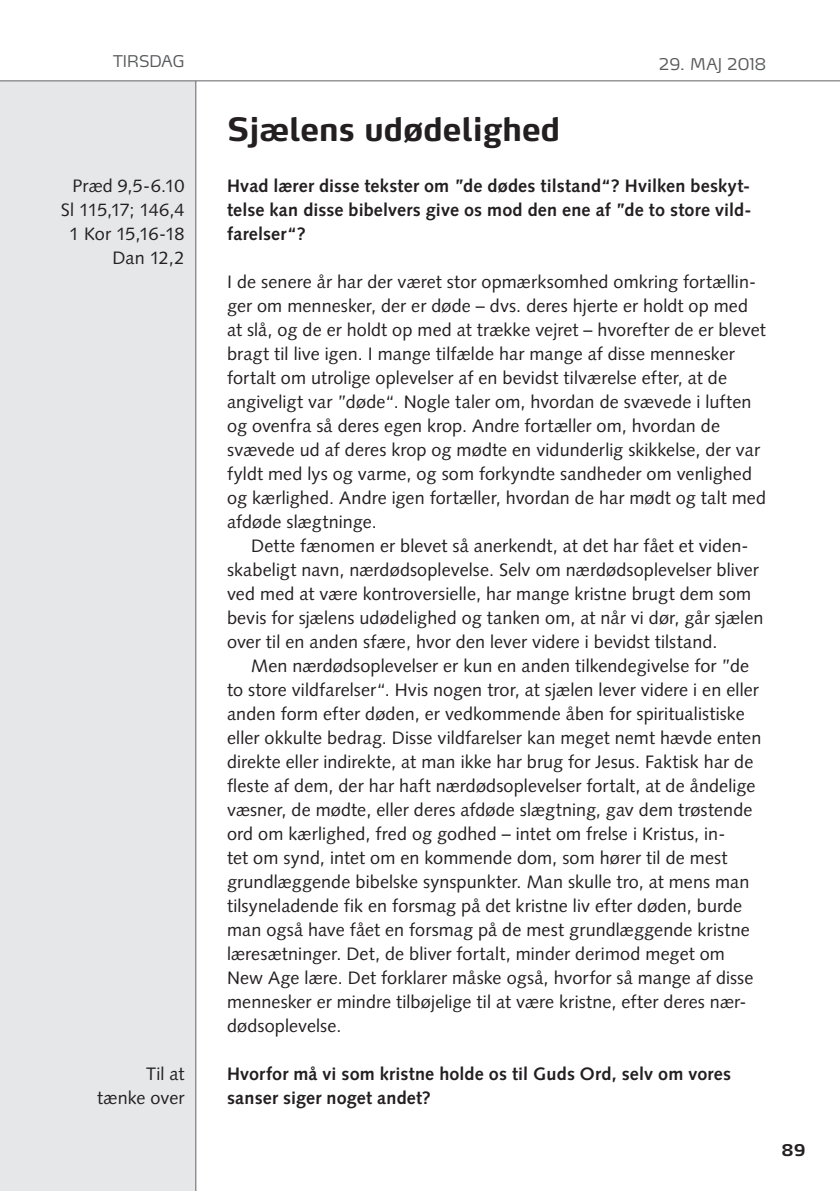
<style>
.page{position:relative;width:840px;height:1191px;background:#fff}
.page>*{position:absolute;margin:0;border:0;box-sizing:border-box;transform-origin:0 0}
.t1{font:700 32px "Max LF";color:#231f20}
.t2{font:18px/24px "Syntax LT Std";letter-spacing:.005em;color:#231f20}
.t3{font:700 18px/24px "Syntax LT Std";letter-spacing:.01em;color:#231f20;text-align:justify}
.t4{font:18px/24px "Syntax LT Std";letter-spacing:-.015em;color:#231f20;text-align:right}
.t5{font:300 16px "Max LF";color:#57585a}
.t6{font:700 16px "Max LF";color:#231f20}
</style>
<div class="page">
<div style="left:0;top:0;width:196px;height:1191px;background:#e6e7e9"></div>
<hr style="left:195px;top:0;width:1px;height:1191px;background:#636366">
<div style="left:0;top:0;width:839px;height:81px;background:#fff"></div>
<hr style="left:0;top:80px;width:839px;height:1px;background:#636366">
<p class="t5" style="left:113px;top:55px;width:73px">TIRSDAG</p>
<p class="t4" style="left:61px;top:175px;width:125px">Præd 9,5-6.10<br>Sl 115,17; 146,4<br>1 Kor 15,16-18<br>Dan 12,2</p>
<p class="t2" style="left:97px;top:1063px;width:89px;text-align:right">Til at tænke over</p>
<p class="t5" style="left:658px;top:58px;width:109px">29. MAJ 2018</p>
<h1 class="t1" style="left:227px;top:116px;width:334px">Sjælens udødelighed</h1>
<p class="t3" style="left:227px;top:175px;width:525px">Hvad lærer disse tekster om ”de dødes tilstand“? Hvilken beskyt&shy;telse kan disse bibelvers give os mod den ene af ”de to store vild&shy;farelser“?</p>
<p class="t2" style="left:227px;top:271px;width:540px">I de senere år har der været stor opmærksomhed omkring fortællin&shy;ger om mennesker, der er døde – dvs. deres hjerte er holdt op med at slå, og de er holdt op med at trække vejret – hvorefter de er blevet bragt til live igen. I mange tilfælde har mange af disse mennesker fortalt om utrolige oplevelser af en bevidst tilværelse efter, at de angiveligt var ”døde“. Nogle taler om, hvordan de svævede i luften og ovenfra så deres egen krop. Andre fortæller om, hvordan de svævede ud af deres krop og mødte en vidunderlig skikkelse, der var fyldt med lys og varme, og som forkyndte sandheder om venlighed og kærlighed. Andre igen fortæller, hvordan de har mødt og talt med afdøde slægtninge.</p>
<p class="t2" style="left:227px;top:535px;width:537px;text-indent:24px">Dette fænomen er blevet så anerkendt, at det har fået et viden&shy;skabeligt navn, nærdødsoplevelse. Selv om nærdødsoplevelser bliver ved med at være kontroversielle, har mange kristne brugt dem som bevis for sjælens udødelighed og tanken om, at når vi dør, går sjælen over til en anden sfære, hvor den lever videre i bevidst tilstand.</p>
<p class="t2" style="left:227px;top:655px;width:535px;text-indent:24px">Men nærdødsoplevelser er kun en anden tilkendegivelse for ”de to store vildfarelser“. Hvis nogen tror, at sjælen lever videre i en eller anden form efter døden, er vedkommende åben for spiritualistiske eller okkulte bedrag. Disse vildfarelser kan meget nemt hævde enten direkte eller indirekte, at man ikke har brug for Jesus. Faktisk har de fleste af dem, der har haft nærdødsoplevelser fortalt, at de åndelige væsner, de mødte, eller deres afdøde slægtning, gav dem trøstende ord om kærlighed, fred og godhed – intet om frelse i Kristus, in-<br>tet om synd, intet om en kommende dom, som hører til de mest grundlæggende bibelske synspunkter. Man skulle tro, at mens man tilsyneladende fik en forsmag på det kristne liv efter døden, burde man også have fået en forsmag på de mest grundlæggende kristne læresætninger. Det, de bliver fortalt, minder derimod meget om New Age lære. Det forklarer måske også, hvorfor så mange af disse mennesker er mindre tilbøjelige til at være kristne, efter deres nær&shy;dødsoplevelse.</p>
<p class="t3" style="left:227px;top:1063px;width:505px">Hvorfor må vi som kristne holde os til Guds Ord, selv om vores sanser siger noget andet?</p>
<p class="t6" style="left:781px;top:1144px;width:26px">89</p>
</div>
